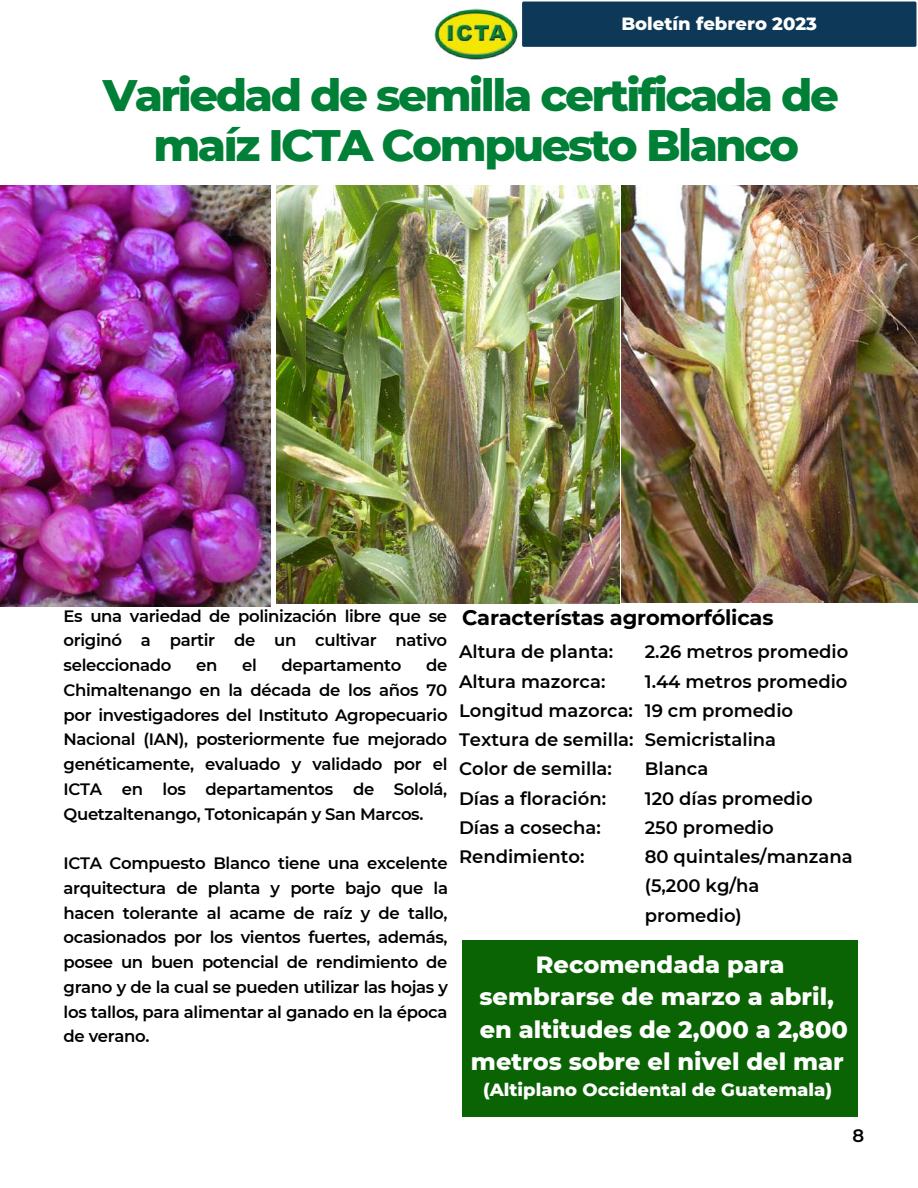
<style>
.page{position:relative;width:918px;height:1188px;background:#fff}
.page>*{position:absolute;margin:0;border:0;box-sizing:border-box;transform-origin:0 0}
.t1{font:800 45px/50.7px "Montserrat";letter-spacing:-.055em;color:#008037;text-align:center}
.t2{font:800 24px/32.7px "Montserrat";color:#fff;text-align:center}
.t3{font:700 21px "Montserrat";letter-spacing:-.01em;color:#000}
.t4{font:600 18px/29.2px "Montserrat";color:#000}
.t5{font:800 18px "Montserrat";color:#fff}
.t6{font:600 16.5px/24.8px "Montserrat";letter-spacing:-.02em;color:#000;text-align:justify}
</style>
<div class="page">
<img style="left:434px;top:8px;width:84px;height:52px">
<div style="left:522px;top:1px;width:395px;height:46px;background:#0d3858"></div>
<div style="left:462px;top:940px;width:396px;height:176px;background:#0b6403"></div>
<img style="left:276px;top:186px;width:343px;height:418px">
<img style="left:622px;top:186px;width:296px;height:417px">
<img style="left:0;top:186px;width:271px;height:420px">
<p class="t5" style="left:621px;top:12px;width:197px">Boletín febrero 2023</p>
<h1 class="t1" style="left:103px;top:69px;width:738px">Variedad de semilla certificada de maíz ICTA Compuesto Blanco</h1>
<p class="t6" style="left:64px;top:603px;width:385px">Es una variedad de polinización libre que se originó a partir de un cultivar nativo seleccionado</p>
<p class="t6" style="left:64px;top:653px;width:386px;text-indent:362px">de Chimaltenango en la década de los años 70 por investigadores del Instituto Agropecuario Nacional (IAN), posteriormente fue mejorado genéticamente, evaluado y validado por el ICTA en los departamentos de Sololá, Quetzaltenango, Totonicapán y San Marcos.</p>
<p class="t6" style="left:64px;top:851px;width:386px">ICTA Compuesto Blanco tiene una excelente arquitectura de planta y porte bajo que la hacen tolerante al acame de raíz y de tallo, ocasionados por los vientos fuertes, además, posee un buen potencial de rendimiento de grano y de la cual se pueden utilizar las hojas y los tallos, para alimentar al ganado en la época de verano.</p>
<p class="t6" style="left:196px;top:653px;width:23px">en</p>
<p class="t6" style="left:242px;top:653px;width:16px">el</p>
<p class="t6" style="left:282px;top:653px;width:121px">departamento</p>
<p class="t3" style="left:462px;top:605px;width:313px">Característas agromorfólicas</p>
<p class="t4" style="left:459px;top:637px;width:176px">Altura de planta:<br>Altura mazorca:<br>Longitud mazorca:<br>Textura de semilla:<br>Color de semilla:<br>Días a floración:<br>Días a cosecha:<br>Rendimiento:</p>
<p class="t4" style="left:645px;top:637px;width:209px">2.26 metros promedio<br>1.44 metros promedio<br>19 cm promedio<br>Semicristalina<br>Blanca<br>120 días promedio<br>250 promedio<br>80 quintales/manzana (5,200 kg/ha promedio)</p>
<h2 class="t2" style="left:471px;top:948px;width:378px">Recomendada para sembrarse de marzo a abril, en altitudes de 2,000 a 2,800 metros sobre el nivel del mar</h2>
<p class="t5" style="left:483px;top:1079px;width:351px">(Altiplano Occidental de Guatemala)</p>
<p class="t4" style="left:853px;top:1121px;width:13px">8</p>
</div>
